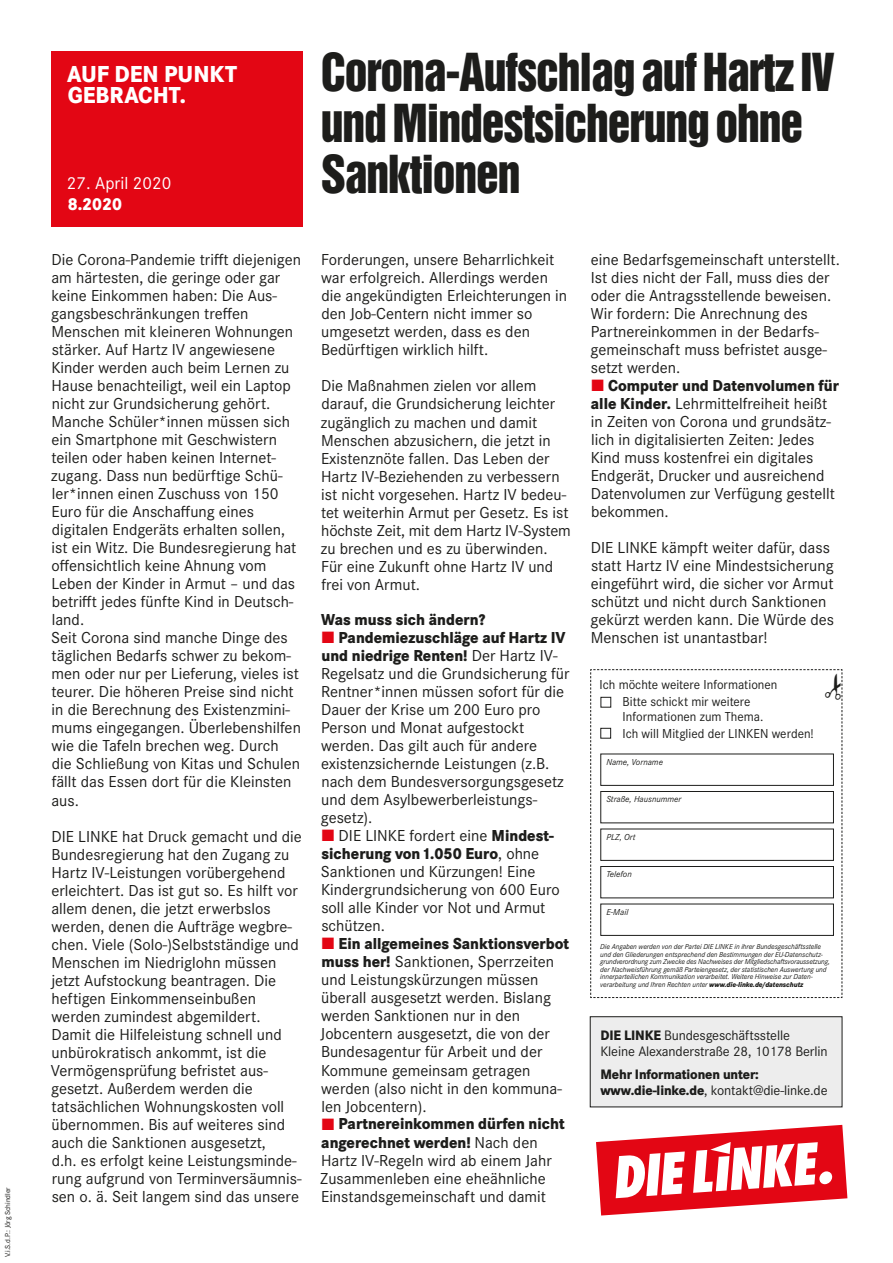
<style>
.page{position:relative;width:893px;height:1263px;background:#fff}
.page>*{position:absolute;margin:0;border:0;box-sizing:border-box;transform-origin:0 0}
.t1{font:48px/51px "Helvetica Inserat LT";letter-spacing:-.025em;color:#1d1d1b;scale:.95 1}
.t2{font:800 24px/21px "Corporate S";color:#fff;scale:.9 1}
.t3{font:18px "Corporate S";color:#fff}
.t4{font:800 18px "Corporate S";color:#fff;scale:.9 1}
.t5{font:16.5px/18px "Corporate S";color:#1d1d1b}
.t6{font:800 16.5px "Corporate S";color:#1d1d1b;scale:.9 1}
.t7{font:14.25px/16.5px "Corporate S";letter-spacing:-.01em;color:#1d1d1b}
.t8{font:800 14.25px/16.5px "Corporate S";letter-spacing:-.01em;color:#1d1d1b;scale:.9 1}
.t9{font:13.5px/17.2px "Corporate S";color:#1d1d1b;text-align:center}
.t10{font:italic 9px "Corporate S";color:#1d1d1b}
.t11{font:italic 7.5px/7.5px "Corporate S";letter-spacing:-.01em;color:#1d1d1b}
.t12{font:7.5px "Corporate S";letter-spacing:-.01em;color:#1d1d1b}
.s1{color:#e30614}
.s2{font-weight:800}
.s3{font-weight:400}
</style>
<div class="page">
<div style="left:51px;top:51px;width:252px;height:175px;background:#e30614"></div>
<svg style="left:596px;top:1125px;width:251px;height:90px"></svg>
<div style="left:590px;top:1017px;width:252px;height:90px;background:#ededed"></div>
<div style="left:590px;top:1016px;width:252px;height:91px;border:1px solid #1d1d1b"></div>
<svg style="left:590px;top:669px;width:253px;height:329px"></svg>
<p class="t12" style="left:4px;top:1257px;width:72px;rotate:-90deg">V.i.S.d.P.: Jörg Schindler</p>
<h2 class="t2" style="left:67px;top:64px;width:190px">AUF DEN PUNKT<br>GEBRACHT.</h2>
<p class="t3" style="left:67px;top:173px;width:106px">27. April 2020</p>
<p class="t4" style="left:68px;top:193px;width:62px">8.2020</p>
<p class="t5" style="left:51px;top:251px;width:251px">Die Corona-Pandemie trifft diejenigen am härtesten, die geringe oder gar keine Einkommen haben: Die Aus&shy;gangsbeschränkungen treffen Menschen mit kleineren Wohnungen stärker. Auf Hartz IV angewiesene Kinder werden auch beim Lernen zu Hause benachteiligt, weil ein Laptop nicht zur Grundsicherung gehört.<br>Manche Schüler*innen müssen sich ein Smartphone mit Geschwistern teilen oder haben keinen Internet&shy;zugang. Dass nun bedürftige Schü&shy;ler*innen einen Zuschuss von 150<br>Euro für die Anschaffung eines digitalen Endgeräts erhalten sollen, ist ein Witz. Die Bundesregierung hat offensichtlich keine Ahnung vom Leben der Kinder in Armut – und das betrifft jedes fünfte Kind in Deutsch&shy;land.<br>Seit Corona sind manche Dinge des täglichen Bedarfs schwer zu bekom&shy;men oder nur per Lieferung, vieles ist teurer. Die höheren Preise sind nicht in die Berechnung des Existenzmini&shy;mums eingegangen. Überlebenshilfen wie die Tafeln brechen weg. Durch die Schließung von Kitas und Schulen fällt das Essen dort für die Kleinsten aus.</p>
<p class="t5" style="left:51px;top:827px;width:253px">DIE LINKE hat Druck gemacht und die Bundesregierung hat den Zugang zu Hartz IV-Leistungen vorübergehend erleichtert. Das ist gut so. Es hilft vor allem denen, die jetzt erwerbslos werden, denen die Aufträge wegbre&shy;chen. Viele (Solo-)Selbstständige und Menschen im Niedriglohn müssen jetzt Aufstockung beantragen. Die heftigen Einkommenseinbußen werden zumindest abgemildert.<br>Damit die Hilfeleistung schnell und unbürokratisch ankommt, ist die Vermögensprüfung befristet aus&shy;gesetzt. Außerdem werden die tatsächlichen Wohnungskosten voll übernommen. Bis auf weiteres sind auch die Sanktionen ausgesetzt,<br>d.h. es erfolgt keine Leistungsminde&shy;rung aufgrund von Terminversäumnis&shy;sen o. ä. Seit langem sind das unsere</p>
<h1 class="t1" style="left:321px;top:48px;width:542px">Corona-Aufschlag auf Hartz IV und Mindestsicherung ohne<br>Sanktionen</h1>
<p class="t5" style="left:321px;top:251px;width:248px">Forderungen, unsere Beharrlichkeit war erfolgreich. Allerdings werden die angekündigten Erleichterungen in den Job-Centern nicht immer so umgesetzt werden, dass es den Bedürftigen wirklich hilft.</p>
<p class="t5" style="left:321px;top:377px;width:252px">Die Maßnahmen zielen vor allem darauf, die Grundsicherung leichter zugänglich zu machen und damit Menschen abzusichern, die jetzt in Existenznöte fallen. Das Leben der Hartz IV-Beziehenden zu verbessern ist nicht vorgesehen. Hartz IV bedeu&shy;tet weiterhin Armut per Gesetz. Es ist höchste Zeit, mit dem Hartz IV-System zu brechen und es zu überwinden.<br>Für eine Zukunft ohne Hartz IV und frei von Armut.</p>
<p class="t6" style="left:321px;top:610px;width:184px">Was muss sich ändern?</p>
<p class="t5" style="left:321px;top:629px;width:250px"><span class="s1">■</span> <span class="s2">Pandemiezuschläge auf Hartz IV und niedrige Renten!</span> Der Hartz IV-<br>Regelsatz und die Grundsicherung für<br>Rentner*innen müssen sofort für die<br>Dauer der Krise um 200 Euro pro<br>Person und Monat aufgestockt werden. Das gilt auch für andere existenzsichernde Leistungen (z.B. nach dem Bundesversorgungsgesetz und dem Asylbewerberleistungs&shy;gesetz).</p>
<p class="t5" style="left:321px;top:827px;width:240px"><span class="s1">■</span> DIE LINKE fordert eine <span class="s2">Mindest&shy;sicherung von1.050 Euro</span>, ohne<br>Sanktionen und Kürzungen! Eine<br>Kindergrundsicherung von 600 Euro soll alle Kinder vor Not und Armut schützen.</p>
<p class="t5" style="left:321px;top:935px;width:250px"><span class="s1">■</span> <span class="s2">Ein allgemeines Sanktionsverbot muss her!</span> Sanktionen, Sperrzeiten und Leistungskürzungen müssen überall ausgesetzt werden. Bislang werden Sanktionen nur in den<br>Jobcentern ausgesetzt, die von der<br>Bundesagentur für Arbeit und der<br>Kommune gemeinsam getragen werden (also nicht in den kommuna&shy;len Jobcentern).</p>
<p class="t5" style="left:320px;top:1115px;width:246px"><span class="s1">■</span> <span class="s2">Partnereinkommen dürfen nicht angerechnet werden!</span> Nach den<br>Hartz IV-Regeln wird ab einem Jahr<br>Zusammenleben eine eheähnliche<br>Einstandsgemeinschaft und damit</p>
<p class="t5" style="left:591px;top:251px;width:251px">eine Bedarfsgemeinschaft unterstellt.<br>Ist dies nicht der Fall, muss dies der oder die Antragsstellende beweisen.<br>Wir fordern: Die Anrechnung des Partnereinkommen in der Bedarfs&shy;gemeinschaft muss befristet ausge&shy;setzt werden.</p>
<p class="t5" style="left:591px;top:377px;width:250px"><span class="s1">■</span> <span class="s2">Computer und Datenvolumen für alle Kinder.</span> Lehrmittelfreiheit heißt in Zeiten von Corona und grundsätz&shy;lich in digitalisierten Zeiten: Jedes Kind muss kostenfrei ein digitales Endgerät, Drucker und ausreichend Datenvolumen zur Verfügung gestellt bekommen.</p>
<p class="t5" style="left:591px;top:539px;width:245px">DIE LINKE kämpft weiter dafür, dass statt Hartz IV eine Mindestsicherung eingeführt wird, die sicher vor Armut schützt und nicht durch Sanktionen gekürzt werden kann. Die Würde des Menschen ist unantastbar!</p>
<p class="t9" style="left:600px;top:676px;width:179px">Ich möchte weitere Informationen<br>Bitte schickt mir weitere</p>
<p class="t9" style="left:622px;top:708px;width:193px;text-align:left">Informationen zum Thema.<br>Ich will Mitglied der LINKEN werden!</p>
<p class="t10" style="left:606px;top:757px;width:58px">Name, Vorname</p>
<p class="t10" style="left:606px;top:794px;width:77px">Straße, Hausnummer</p>
<p class="t10" style="left:606px;top:832px;width:31px">PLZ, Ort</p>
<p class="t10" style="left:606px;top:869px;width:27px">Telefon</p>
<p class="t10" style="left:606px;top:907px;width:23px">E-Mail</p>
<p class="t11" style="left:600px;top:943px;width:231px">Die Angaben werden von der Partei DIE LINKE in ihrer Bundesgeschäftsstelle und den Gliederungen entsprechend den Bestimmungen der EU-Datenschutz&shy;grundverordnung zum Zwecke des Nachweises der Mitgliedschaftsvoraussetzung, der Nachweisführung gemäß Parteiengesetz, der statistischen Auswertung und innerparteilichen Kommunikation verarbeitet. Weitere Hinweise zur Daten&shy;verarbeitung und Ihren Rechten unter <span class="s2">www.die-linke.de/datenschutz</span></p>
<p class="t7" style="left:600px;top:1026px;width:229px"><span class="s2">DIE LINKE</span> Bundesgeschäftsstelle<br>Kleine Alexanderstraße 28, 10178 Berlin</p>
<p class="t8" style="left:600px;top:1065px;width:254px">Mehr Informationen unter: www.die-linke.de<span class="s3">, kontakt@die-linke.de</span></p>
</div>
